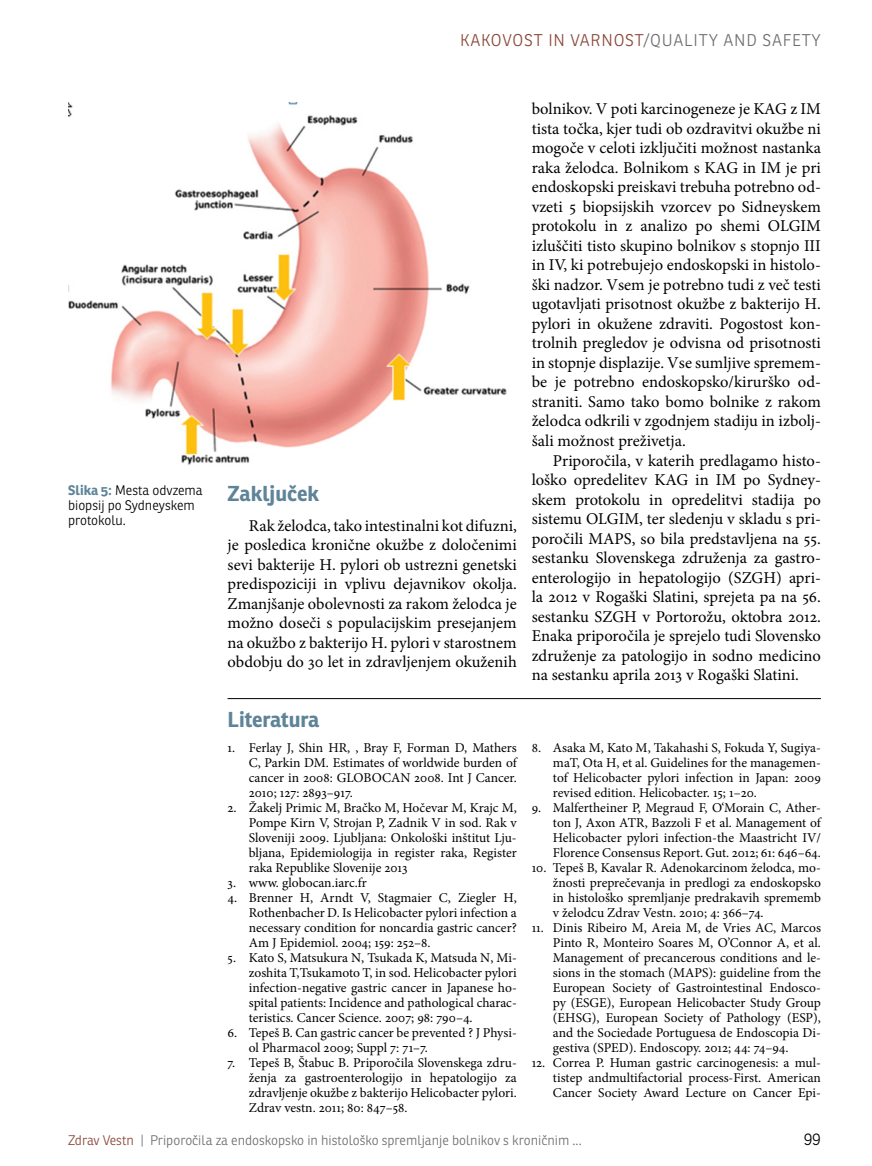
<style>
.page{position:relative;width:872px;height:1166px;background:#fff}
.page>*{position:absolute;margin:0;border:0;box-sizing:border-box;transform-origin:0 0}
.t1{font:700 21px "Ronnia";color:#5f8498}
.t2{font:16.5px/19.5px "Minion Pro";color:#000;text-align:justify}
.t3{font:300 16.5px "Ronnia";color:#6d6e71}
.t4{font:300 16.5px "Ronnia";letter-spacing:.05em;color:#8a4638}
.t5{font:300 16.5px "Ronnia";color:#000}
.t6{font:13.5px/15px "Minion Pro";color:#000;text-align:justify}
.t7{font:300 13.5px "Ronnia";color:#6d6e71}
.t8{font:300 13.5px/15px "Ronnia";color:#000}
.s1{color:#8a4638}
.s2{font-weight:700;color:#5f8498}
</style>
<div class="page">
<hr style="left:227px;top:698px;width:594px;height:1px;background:#000">
<img style="left:68px;top:102px;width:439px;height:363px">
<p class="t4" style="left:460px;top:30px;width:122px">Kakovost in varn</p>
<p class="t3" style="left:613px;top:30px;width:59px"><span class="s1">ost</span>/Quality</p>
<p class="t3" style="left:723px;top:30px;width:12px">and</p>
<p class="t3" style="left:762px;top:30px;width:11px">safety</p>
<p class="t8" style="left:68px;top:483px;width:136px"><span class="s2">Slika 5:</span> Mesta odvzema biopsij po Sydneyskem protokolu.</p>
<h1 class="t1" style="left:227px;top:479px;width:93px">Zaključek</h1>
<p class="t2" style="left:227px;top:515px;width:291px;text-indent:21px">Rak želodca, tako intestinalni kot difuzni, je posledica kronične okužbe z določenimi sevi bakterije H. pylori ob ustrezni genetski predispoziciji in vplivu dejavnikov okolja.<br>Zmanjšanje obolevnosti za rakom želodca je možno doseči s populacijskim presejanjem na okužbo z bakterijo H. pylori v starostnem obdobju do 30 let in zdravljenjem okuženih</p>
<h1 class="t1" style="left:227px;top:705px;width:93px">Literatura</h1>
<p class="t6" style="left:249px;top:740px;width:269px;text-indent:-21px">1. Ferlay J, Shin HR, , Bray F, Forman D, Mathers C, Parkin DM. Estimates of worldwide burden of cancer in 2008: GLOBOCAN 2008. Int J Cancer.<br>2010; 127: 2893–917.</p>
<p class="t6" style="left:249px;top:800px;width:269px;text-indent:-21px">2. Žakelj Primic M, Bračko M, Hočevar M, Krajc M, Pompe Kirn V, Strojan P, Zadnik V in sod. Rak v Sloveniji 2009. Ljubljana: Onkološki inštitut Lju&shy;bljana, Epidemiologija in register raka, Register raka Republike Slovenije 2013</p>
<p class="t6" style="left:227px;top:875px;width:141px">3. www. globocan.iarc.fr</p>
<p class="t6" style="left:249px;top:890px;width:269px;text-indent:-21px">4. Brenner H, Arndt V, Stagmaier C, Ziegler H, Rothenbacher D. Is Helicobacter pylori infection a necessary condition for noncardia gastric cancer?<br>Am J Epidemiol. 2004; 159: 252–8.</p>
<p class="t6" style="left:249px;top:950px;width:269px;text-indent:-21px">5. Kato S, Matsukura N, Tsukada K, Matsuda N, Mi&shy;zoshita T,Tsukamoto T, in sod. Helicobacter pylori infection-negative gastric cancer in Japanese ho&shy;spital patients: Incidence and pathological charac&shy;teristics. Cancer Science. 2007; 98: 790–4.</p>
<p class="t6" style="left:249px;top:1025px;width:269px;text-indent:-21px">6. Tepeš B. Can gastric cancer be prevented ? J Physi&shy;ol Pharmacol 2009; Suppl 7: 71–7.</p>
<p class="t6" style="left:249px;top:1055px;width:269px;text-indent:-21px">7. Tepeš B, Štabuc B. Priporočila Slovenskega zdru&shy;ženja za gastroenterologijo in hepatologijo za zdravljenje okužbe z bakterijo Helicobacter pylori.<br>Zdrav vestn. 2011; 80: 847–58.</p>
<p class="t2" style="left:532px;top:99px;width:291px">bolnikov. V poti karcinogeneze je KAG z IM tista točka, kjer tudi ob ozdravitvi okužbe ni mogoče v celoti izključiti možnost nastanka raka želodca. Bolnikom s KAG in IM je pri endoskopski preiskavi trebuha potrebno od&shy;vzeti 5 biopsijskih vzorcev po Sidneyskem protokolu in z analizo po shemi OLGIM izluščiti tisto skupino bolnikov s stopnjo III in IV, ki potrebujejo endoskopski in histolo&shy;ški nadzor. Vsem je potrebno tudi z več testi ugotavljati prisotnost okužbe z bakterijo H. pylori in okužene zdraviti. Pogostost kon&shy;trolnih pregledov je odvisna od prisotnosti in stopnje displazije. Vse sumljive spremem&shy;be je potrebno endoskopsko/kirurško od&shy;straniti. Samo tako bomo bolnike z rakom želodca odkrili v zgodnjem stadiju in izbolj&shy;šali možnost preživetja.</p>
<p class="t2" style="left:532px;top:450px;width:291px;text-indent:21px">Priporočila, v katerih predlagamo histo&shy;loško opredelitev KAG in IM po Sydney&shy;skem protokolu in opredelitvi stadija po sistemu OLGIM, ter sledenju v skladu s pri&shy;poročili MAPS, so bila predstavljena na 55. sestanku Slovenskega združenja za gastro&shy;enterologijo in hepatologijo (SZGH) apri&shy;la 2012 v Rogaški Slatini, sprejeta pa na 56. sestanku SZGH v Portorožu, oktobra 2012.<br>Enaka priporočila je sprejelo tudi Slovensko združenje za patologijo in sodno medicino na sestanku aprila 2013 v Rogaški Slatini.</p>
<p class="t6" style="left:553px;top:740px;width:269px;text-indent:-21px">8. Asaka M, Kato M, Takahashi S, Fokuda Y, Sugiya&shy;maT, Ota H, et al. Guidelines for the managemen&shy;tof Helicobacter pylori infection in Japan: 2009 revised edition. Helicobacter. 15; 1–20.</p>
<p class="t6" style="left:553px;top:800px;width:269px;text-indent:-21px">9. Malfertheiner P, Megraud F, O‘Morain C, Ather&shy;ton J, Axon ATR, Bazzoli F et al. Management of Helicobacter pylori infection-the Maastricht IV/ Florence Consensus Report. Gut. 2012; 61: 646–64.</p>
<p class="t6" style="left:553px;top:860px;width:269px;text-indent:-21px">10. Tepeš B, Kavalar R. Adenokarcinom želodca, mo&shy;žnosti preprečevanja in predlogi za endoskopsko in histološko spremljanje predrakavih sprememb v želodcu Zdrav Vestn. 2010; 4: 366–74.</p>
<p class="t6" style="left:553px;top:920px;width:269px;text-indent:-21px">11. Dinis Ribeiro M, Areia M, de Vries AC, Marcos Pinto R, Monteiro Soares M, O’Connor A, et al.<br>Management of precancerous conditions and le&shy;sions in the stomach (MAPS): guideline from the European Society of Gastrointestinal Endosco&shy;py (ESGE), European Helicobacter Study Group (EHSG), European Society of Pathology (ESP), and the Sociedade Portuguesa de Endoscopia Di&shy;gestiva (SPED). Endoscopy. 2012; 44: 74–94.</p>
<p class="t6" style="left:553px;top:1055px;width:269px;text-indent:-21px">12. Correa P. Human gastric carcinogenesis: a mul&shy;tistep andmultifactorial process-First. American Cancer Society Award Lecture on Cancer Epi-</p>
<p class="t7" style="left:68px;top:1131px;width:515px"><span class="s1">Zdrav Vestn</span> | Priporočila za endoskopsko in histološko spremljanje bolnikov s kroničnim ...</p>
<p class="t5" style="left:803px;top:1128px;width:19px">99</p>
</div>
